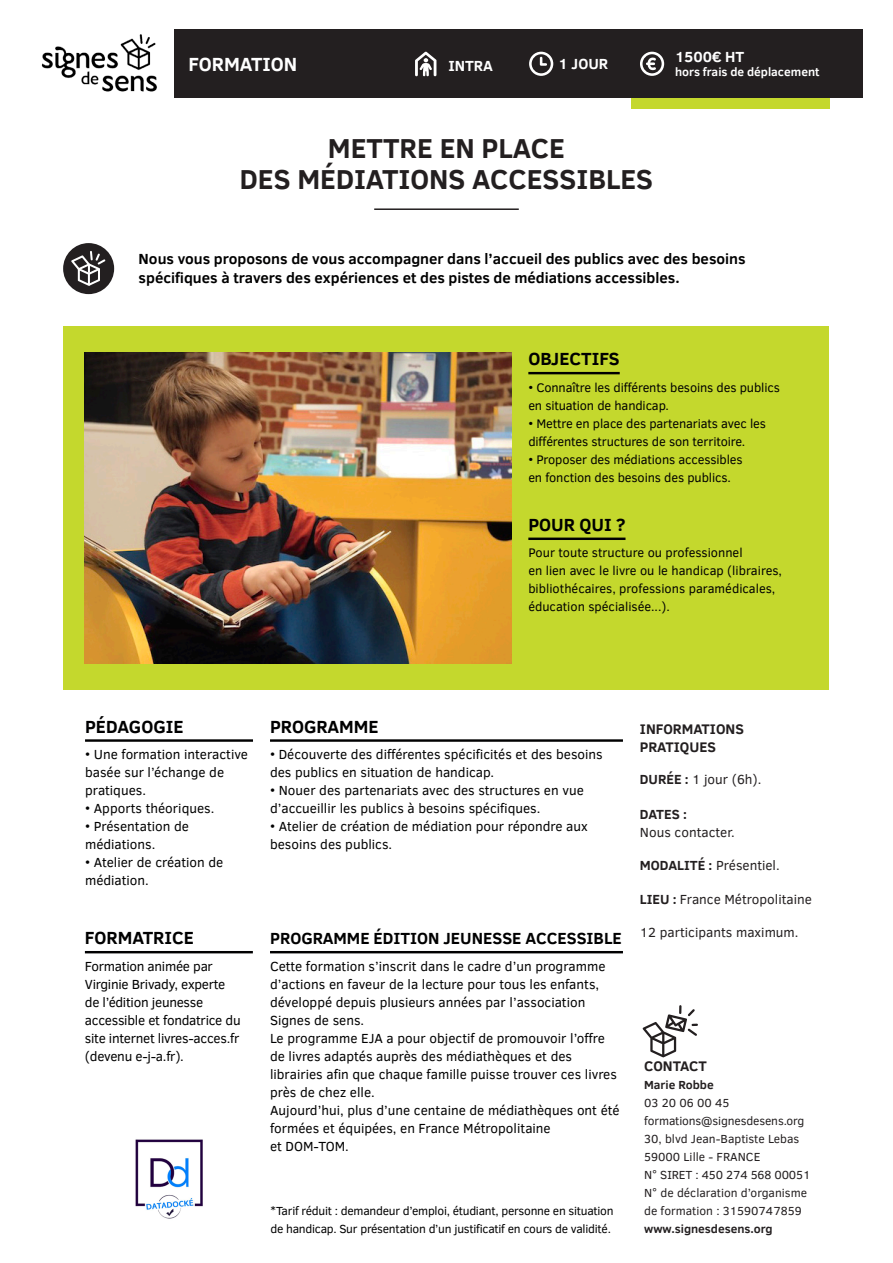
<style>
.page{position:relative;width:893px;height:1263px;background:#fff}
.page>*{position:absolute;margin:0;border:0;box-sizing:border-box;transform-origin:0 0}
.TITRE_Formation{font:700 28.05px/31.5px "Clear Sans";color:#231f20;text-align:center}
.ONGLET_-_Reference_de_la_Formation{font:700 19.5px "Clear Sans";color:#fff}
.SOUS-TITRE_Formation{font:700 18px "Clear Sans";color:#000001}
.ENCADRE_-_SOUS-TITRE_Formation{font:700 18px "Clear Sans";color:#000001}
.SOUS-TITRE_Formation-2{font:700 16.5px "Clear Sans";color:#000001}
.EXERGUE_Formation{font:700 15px/19.5px "Clear Sans";color:#000001}
.ONGLET_-_Infos_pratiques{font:700 15px "Clear Sans";color:#fff}
.INFOS_PRATIQUES_-_Titre_-_Formation{font:700 14.25px/18px "Clear Sans";color:#231f20}
.TEXTE_COURANT_Formation{font:13.5px/18px "Clear Sans";color:#000001}
.TEXTE_COURANT_Formation-2{font:13.5px/18px "Clear Sans";letter-spacing:-.02em;color:#000001}
.INFOS_PRATIQUES_-_Texte_-_Formation{font:13.5px "Clear Sans";color:#231f20}
.INFOS_PRATIQUES_-_Texte_-_Formation-2{font:700 13.5px "Clear Sans";letter-spacing:-.005em;color:#231f20}
.TEXTE_COURANT_Formation-3{font:12.75px/18px "Clear Sans";letter-spacing:-.01em;color:#000001}
.INFOS_PRATIQUES_-_Texte_-_Formation-3{font:12px/18px "Clear Sans";color:#231f20}
.t1{font:12px/18px "Clear Sans";letter-spacing:-.02em;color:#000001}
.INFOS_PRATIQUES_-_Texte_-_Formation-4{font:700 12px "Clear Sans";color:#231f20}
.ONGLET_-_Infos_pratiques-2{font:700 12px "Clear Sans";color:#fff}
.s1{font-weight:700}
</style>
<div class="page">
<div style="left:631px;top:96px;width:198px;height:13px;background:#c4d82d"></div>
<div style="left:174px;top:30px;width:689px;height:68px;background:#231f20"></div>
<div style="left:64px;top:326px;width:765px;height:364px;background:#c4d82d"></div>
<hr style="left:374px;top:208px;width:145px;height:2px;background:#231f20">
<hr style="left:85px;top:739px;width:168px;height:3px;background:#000001">
<div style="left:63px;top:243px;width:51px;height:51px;background:#231f20;border-radius:50%"></div>
<svg style="left:71px;top:251px;width:34px;height:35px"></svg>
<hr style="left:270px;top:739px;width:353px;height:3px;background:#000001">
<hr style="left:85px;top:951px;width:168px;height:2px;background:#000001">
<hr style="left:270px;top:951px;width:353px;height:2px;background:#000001">
<svg style="left:643px;top:1005px;width:55px;height:52px"></svg>
<svg style="left:529px;top:52px;width:24px;height:24px"></svg>
<svg style="left:640px;top:52px;width:24px;height:24px"></svg>
<img style="left:85px;top:352px;width:426px;height:312px">
<img style="left:135px;top:1139px;width:68px;height:80px">
<img style="left:41px;top:34px;width:116px;height:58px">
<hr style="left:528px;top:372px;width:92px;height:2px;background:#000001">
<hr style="left:528px;top:538px;width:97px;height:2px;background:#000001">
<svg style="left:415px;top:52px;width:21px;height:24px"></svg>
<p class="ONGLET_-_Reference_de_la_Formation" style="left:189px;top:50px;width:110px">FORMATION</p>
<p class="ONGLET_-_Infos_pratiques" style="left:559px;top:53px;width:51px">1 JOUR</p>
<p class="ONGLET_-_Infos_pratiques" style="left:448px;top:55px;width:46px">INTRA</p>
<p class="TITRE_Formation" style="left:240px;top:131px;width:415px">METTRE EN PLACE<br>DES MÉDIATIONS ACCESSIBLES</p>
<p class="ONGLET_-_Infos_pratiques" style="left:675px;top:46px;width:71px">1500€ HT</p>
<p class="ONGLET_-_Infos_pratiques-2" style="left:675px;top:64px;width:146px">hors frais de déplacement</p>
<p class="EXERGUE_Formation" style="left:139px;top:248px;width:608px">Nous vous proposons de vous accompagner dans l’accueil des publics avec des besoins spécifiques à travers des expériences et des pistes de médiations accessibles.</p>
<p class="ENCADRE_-_SOUS-TITRE_Formation" style="left:528px;top:346px;width:93px">OBJECTIFS</p>
<p class="TEXTE_COURANT_Formation-3" style="left:528px;top:378px;width:253px">• Connaître les différents besoins des publics</p>
<p class="TEXTE_COURANT_Formation-3" style="left:528px;top:396px;width:142px">en situation de handicap.</p>
<p class="TEXTE_COURANT_Formation-3" style="left:528px;top:414px;width:239px">• Mettre en place des partenariats avec les différentes structures de son territoire.</p>
<p class="TEXTE_COURANT_Formation-3" style="left:528px;top:450px;width:216px">• Proposer des médiations accessibles</p>
<p class="TEXTE_COURANT_Formation-3" style="left:528px;top:468px;width:204px">en fonction des besoins des publics.</p>
<p class="ENCADRE_-_SOUS-TITRE_Formation" style="left:528px;top:512px;width:99px">POUR QUI ?</p>
<p class="TEXTE_COURANT_Formation-3" style="left:528px;top:544px;width:216px">Pour toute structure ou professionnel</p>
<p class="TEXTE_COURANT_Formation-3" style="left:528px;top:562px;width:255px">en lien avec le livre ou le handicap (libraires, bibliothécaires, professions paramédicales, éducation spécialisée...).</p>
<p class="SOUS-TITRE_Formation" style="left:85px;top:713px;width:100px">PÉDAGOGIE</p>
<p class="TEXTE_COURANT_Formation" style="left:85px;top:745px;width:165px">• Une formation interactive basée sur l’échange de pratiques.</p>
<p class="TEXTE_COURANT_Formation" style="left:85px;top:799px;width:131px">• Apports théoriques.</p>
<p class="TEXTE_COURANT_Formation" style="left:85px;top:817px;width:105px">• Présentation de médiations.</p>
<p class="TEXTE_COURANT_Formation" style="left:85px;top:853px;width:140px">• Atelier de création de médiation.</p>
<p class="SOUS-TITRE_Formation" style="left:85px;top:925px;width:111px">FORMATRICE</p>
<p class="TEXTE_COURANT_Formation-2" style="left:85px;top:957px;width:157px">Formation animée par<br>Virginie Brivady, experte de l’édition jeunesse accessible et fondatrice du site internet livres-acces.fr</p>
<p class="TEXTE_COURANT_Formation-2" style="left:85px;top:1047px;width:101px">(devenu e-j-a.fr).</p>
<p class="SOUS-TITRE_Formation" style="left:270px;top:713px;width:110px">PROGRAMME</p>
<p class="TEXTE_COURANT_Formation" style="left:270px;top:745px;width:334px">• Découverte des différentes spécificités et des besoins des publics en situation de handicap.</p>
<p class="TEXTE_COURANT_Formation" style="left:270px;top:781px;width:315px">• Nouer des partenariats avec des structures en vue d’accueillir les publics à besoins spécifiques.</p>
<p class="TEXTE_COURANT_Formation" style="left:270px;top:817px;width:319px">• Atelier de création de médiation pour répondre aux besoins des publics.</p>
<p class="SOUS-TITRE_Formation-2" style="left:270px;top:927px;width:353px">PROGRAMME ÉDITION JEUNESSE ACCESSIBLE</p>
<p class="TEXTE_COURANT_Formation" style="left:270px;top:957px;width:337px">Cette formation s’inscrit dans le cadre d’un programme d’actions en faveur de la lecture pour tous les enfants, développé depuis plusieurs années par l’association Signes de sens.</p>
<p class="TEXTE_COURANT_Formation" style="left:270px;top:1029px;width:336px">Le programme EJA a pour objectif de promouvoir l’offre</p>
<p class="TEXTE_COURANT_Formation" style="left:270px;top:1047px;width:348px">de livres adaptés auprès des médiathèques et des librairies afin que chaque famille puisse trouver ces livres près de chez elle.</p>
<p class="TEXTE_COURANT_Formation" style="left:270px;top:1101px;width:351px">Aujourd’hui, plus d’une centaine de médiathèques ont été formées et équipées, en France Métropolitaine<br>et DOM-TOM.</p>
<p class="t1" style="left:270px;top:1202px;width:345px">*Tarif réduit : demandeur d’emploi, étudiant, personne en situation de handicap. Sur présentation d’un justificatif en cours de validité.</p>
<p class="INFOS_PRATIQUES_-_Titre_-_Formation" style="left:640px;top:719px;width:105px">INFORMATIONS<br>PRATIQUES</p>
<p class="INFOS_PRATIQUES_-_Texte_-_Formation" style="left:640px;top:771px;width:123px"><span class="s1">DURÉE :</span> 1 jour (6h).</p>
<p class="INFOS_PRATIQUES_-_Texte_-_Formation-2" style="left:640px;top:804px;width:48px">DATES :</p>
<p class="INFOS_PRATIQUES_-_Texte_-_Formation" style="left:640px;top:823px;width:96px">Nous contacter.</p>
<p class="INFOS_PRATIQUES_-_Texte_-_Formation" style="left:640px;top:856px;width:141px"><span class="s1">MODALITÉ :</span> Présentiel.</p>
<p class="INFOS_PRATIQUES_-_Texte_-_Formation" style="left:640px;top:891px;width:174px"><span class="s1">LIEU :</span> France Métropolitaine</p>
<p class="INFOS_PRATIQUES_-_Texte_-_Formation" style="left:640px;top:924px;width:160px">12 participants maximum.</p>
<p class="INFOS_PRATIQUES_-_Titre_-_Formation" style="left:644px;top:1057px;width:64px">CONTACT</p>
<p class="INFOS_PRATIQUES_-_Texte_-_Formation-4" style="left:644px;top:1076px;width:71px">Marie Robbe</p>
<p class="INFOS_PRATIQUES_-_Texte_-_Formation-3" style="left:644px;top:1094px;width:162px">03 20 06 00 45 formations@signesdesens.org</p>
<p class="INFOS_PRATIQUES_-_Texte_-_Formation-3" style="left:644px;top:1130px;width:157px">30, blvd Jean-Baptiste Lebas<br>59000 Lille - FRANCE</p>
<p class="INFOS_PRATIQUES_-_Texte_-_Formation-3" style="left:644px;top:1166px;width:168px">N° SIRET : 450 274 568 00051</p>
<p class="INFOS_PRATIQUES_-_Texte_-_Formation-3" style="left:644px;top:1184px;width:164px">N° de déclaration d’organisme de formation : 31590747859</p>
<p class="INFOS_PRATIQUES_-_Texte_-_Formation-4" style="left:644px;top:1220px;width:130px">www.signesdesens.org</p>
</div>
